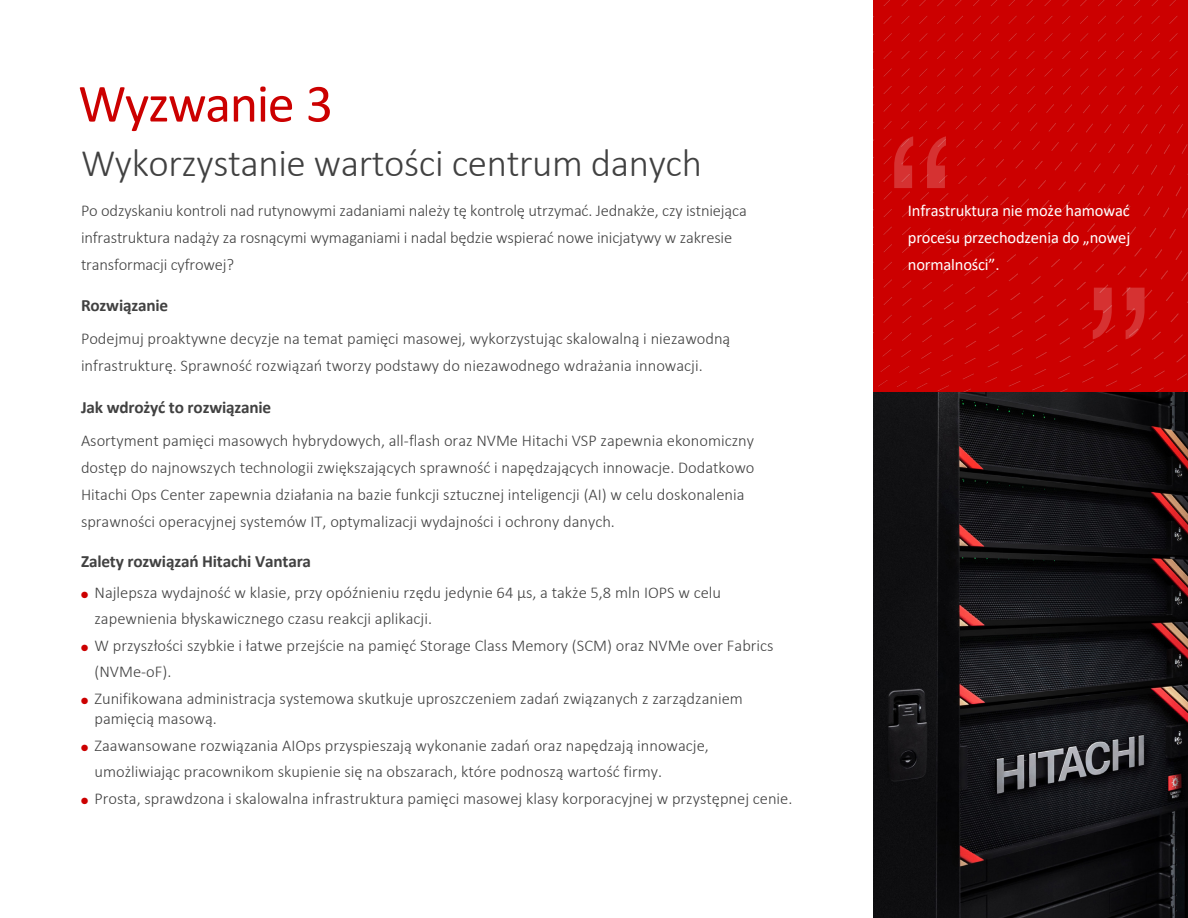
<style>
.page{position:relative;width:1188px;height:918px;background:#fff}
.page>*{position:absolute;margin:0;border:0;box-sizing:border-box;transform-origin:0 0}
.t1{font:54px "Calibri";letter-spacing:-.025em;color:#c00}
.t2{font:300 39px "Calibri";letter-spacing:-.01em;color:#414141}
.t3{font:700 17.25px "Calibri";letter-spacing:-.01em;color:#414141}
.t4{font:300 16.5px/27px "Calibri";color:#414141}
.t5{font:16.5px/27px "Calibri";letter-spacing:-.01em;color:#fff;text-align:justify}
.s1{color:#c00}
</style>
<div class="page">
<div style="left:873px;top:0;width:315px;height:392px;background:#c00"></div>
<svg style="left:894px;top:136px;width:52px;height:52px;background:#d01919"></svg>
<svg style="left:1093px;top:288px;width:52px;height:51px;background:#d01a1a"></svg>
<img style="left:873px;top:392px;width:315px;height:526px">
<h1 class="t1" style="left:78px;top:66px;width:256px">Wyzwanie 3</h1>
<h2 class="t2" style="left:81px;top:139px;width:622px">Wykorzystanie wartości centrum danych</h2>
<p class="t4" style="left:81px;top:197px;width:667px">Po odzyskaniu kontroli nad rutynowymi zadaniami należy tę kontrolę utrzymać. Jednakże, czy istniejąca infrastruktura nadąży za rosnącymi wymaganiami i nadal będzie wspierać nowe inicjatywy w zakresie transformacji cyfrowej?</p>
<p class="t3" style="left:81px;top:293px;width:89px">Rozwiązanie</p>
<p class="t4" style="left:81px;top:325px;width:651px">Podejmuj proaktywne decyzje na temat pamięci masowej, wykorzystując skalowalną i niezawodną infrastrukturę. Sprawność rozwiązań tworzy podstawy do niezawodnego wdrażania innowacji.</p>
<p class="t3" style="left:81px;top:395px;width:192px">Jak wdrożyć to rozwiązanie</p>
<p class="t4" style="left:81px;top:427px;width:675px">Asortyment pamięci masowych hybrydowych, all-flash oraz NVMe Hitachi VSP zapewnia ekonomiczny dostęp do najnowszych technologii zwiększających sprawność i napędzających innowacje. Dodatkowo Hitachi Ops Center zapewnia działania na bazie funkcji sztucznej inteligencji (AI) w celu doskonalenia sprawności operacyjnej systemów IT, optymalizacji wydajności i ochrony danych.</p>
<p class="t3" style="left:81px;top:549px;width:232px">Zalety rozwiązań Hitachi Vantara</p>
<p class="t4" style="left:94px;top:579px;width:628px;line-height:26px;text-indent:-13px"><span class="s1">●</span> Najlepsza wydajność w klasie, przy opóźnieniu rzędu jedynie 64 µs, a także 5,8 mln IOPS w celu zapewnienia błyskawicznego czasu reakcji aplikacji.</p>
<p class="t4" style="left:94px;top:632px;width:681px;line-height:26px;text-indent:-13px"><span class="s1">●</span> W przyszłości szybkie i łatwe przejście na pamięć Storage Class Memory (SCM) oraz NVMe over Fabrics (NVMe-oF).</p>
<p class="t4" style="left:94px;top:688px;width:650px;line-height:20.4px;text-indent:-13px"><span class="s1">●</span> Zunifikowana administracja systemowa skutkuje uproszczeniem zadań związanych z zarządzaniem pamięcią masową.</p>
<p class="t4" style="left:94px;top:732px;width:616px;line-height:26px;text-indent:-13px"><span class="s1">●</span> Zaawansowane rozwiązania AIOps przyspieszają wykonanie zadań oraz napędzają innowacje, umożliwiając pracownikom skupienie się na obszarach, które podnoszą wartość firmy.</p>
<p class="t4" style="left:81px;top:785px;width:713px"><span class="s1">●</span> Prosta, sprawdzona i skalowalna infrastruktura pamięci masowej klasy korporacyjnej w przystępnej cenie.</p>
<p class="t5" style="left:908px;top:197px;width:224px">Infrastruktura nie może hamować procesu przechodzenia do „nowej normalności”.</p>
</div>
